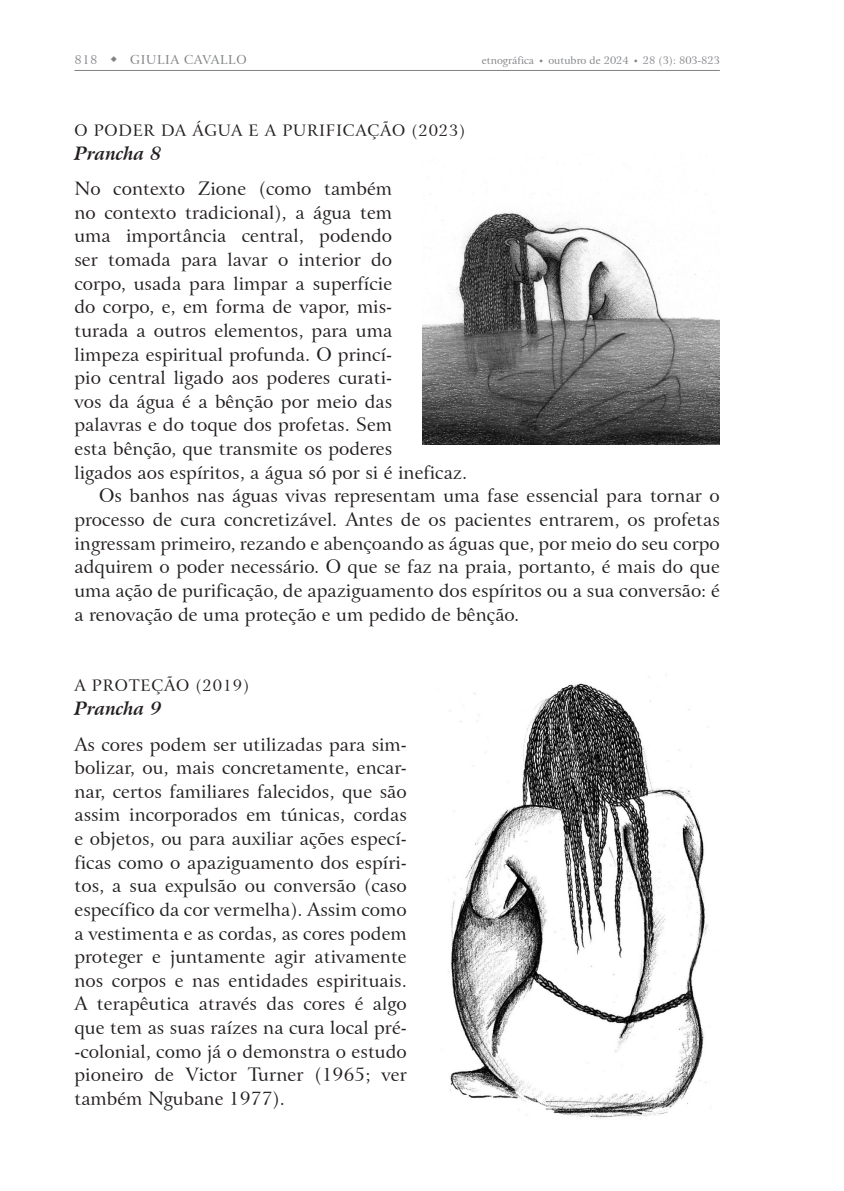
<style>
.page{position:relative;width:844px;height:1191px;background:#fff}
.page>*{position:absolute;margin:0;border:0;box-sizing:border-box;transform-origin:0 0}
.Texto_01{font:18.38px/23.6px "Arrus BT";color:#231f20;text-align:justify}
.Verbete_1{font:italic 700 18.38px "Arrus BT";color:#231f20}
.Subcapitulo{font:15.75px "Arrus BT";letter-spacing:.05em;color:#231f20}
.t1{font:12.25px "Arrus BT";letter-spacing:.05em;color:#808285}
.t2{font:10.5px "Arrus BT";color:#808285}
</style>
<div class="page">
<hr style="left:74px;top:70px;width:645px;height:1px;background:#808285">
<img style="left:422px;top:193px;width:297px;height:252px">
<img style="left:448px;top:675px;width:260px;height:443px">
<p class="t1" style="left:74px;top:52px;width:173px">818 ◆ GIULIA CAVALLO</p>
<p class="t2" style="left:481px;top:54px;width:54px">etnográfica</p>
<p class="t2" style="left:539px;top:54px;width:91px">◆ outubro de 2024</p>
<p class="t2" style="left:633px;top:54px;width:87px">◆ 28 (3): 803-823</p>
<p class="Subcapitulo" style="left:74px;top:121px;width:392px">O PODER DA ÁGUA E A PURIFICAÇÃO (2023)</p>
<p class="Verbete_1" style="left:74px;top:142px;width:89px">Prancha 8</p>
<p class="Texto_01" style="left:74px;top:177px;width:394px;text-align:left">No contexto Zione (como também<br>no contexto tradicional), a água tem<br>uma importância central, podendo<br>ser tomada para lavar o interior do<br>corpo, usada para limpar a superfície<br>do corpo, e, em forma de vapor, mis-<br>turada a outros elementos, para uma<br>limpeza espiritual profunda. O princí-<br>pio central ligado aos poderes curati-<br>vos da água é a bênção por meio das<br>palavras e do toque dos profetas. Sem<br>esta bênção, que transmite os poderes<br>ligados aos espíritos, a água só por si é ineficaz.</p>
<p class="Texto_01" style="left:74px;top:484px;width:646px;text-indent:25px">Os banhos nas águas vivas representam uma fase essencial para tornar o processo de cura concretizável. Antes de os pacientes entrarem, os profetas ingressam primeiro, rezando e abençoando as águas que, por meio do seu corpo adquirem o poder necessário. O que se faz na praia, portanto, é mais do que uma ação de purificação, de apaziguamento dos espíritos ou a sua conversão: é a renovação de uma proteção e um pedido de bênção.</p>
<p class="Subcapitulo" style="left:74px;top:676px;width:176px">A PROTEÇÃO (2019)</p>
<p class="Verbete_1" style="left:74px;top:697px;width:89px">Prancha 9</p>
<p class="Texto_01" style="left:74px;top:732px;width:334px">As cores podem ser utilizadas para sim&shy;bolizar, ou, mais concretamente, encar&shy;nar, certos familiares falecidos, que são assim incorporados em túnicas, cordas e objetos, ou para auxiliar ações especí&shy;ficas como o apaziguamento dos espíri&shy;tos, a sua expulsão ou conversão (caso específico da cor vermelha). Assim como a vestimenta e as cordas, as cores podem proteger e juntamente agir ativamente nos corpos e nas entidades espirituais.<br>A terapêutica através das cores é algo que tem as suas raízes na cura local pré--colonial, como já o demonstra o estudo pioneiro de Victor Turner (1965; ver também Ngubane 1977).</p>
</div>
